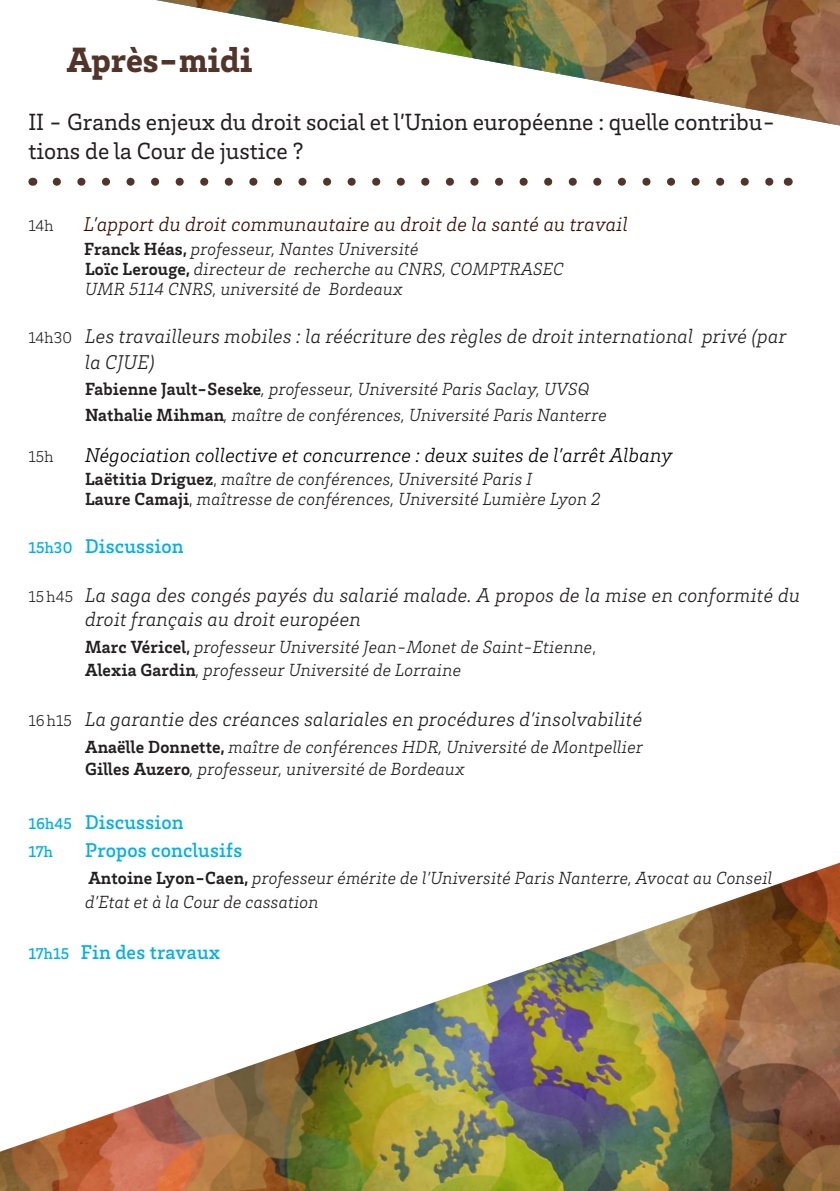
<style>
.page{position:relative;width:840px;height:1191px;background:#fff}
.page>*{position:absolute;margin:0;border:0;box-sizing:border-box;transform-origin:0 0}
.t1{font:900 36px "Brix Slab";color:#523528}
.t2{font:24px/28.8px "Brix Slab";color:#231f20}
._10_Titre_Conf_espace_para_5{font:italic 300 20.4px/24px "Brix Slab";letter-spacing:.01em;color:#231f20}
._12_Titre_Conférencier_c9{font:italic 300 20.4px "Brix Slab";letter-spacing:.01em;color:#231f20}
._10_Titre_Conf_espace_para_5-2{font:500 20.4px "Brix Slab";letter-spacing:.01em;color:#00aeef}
._10_Titre_Conf_espace_para_5-3{font:italic 300 20.4px "Brix Slab";letter-spacing:.01em;color:#000}
._12_Titre_Conférencier_c9-2{font:italic 300 20.4px "Brix Slab";letter-spacing:.01em;color:#340d03}
._12_Titre_Conférencier_c9-3{font:italic 300 18px "Brix Slab";letter-spacing:.01em;color:#231f20}
._10_Titre_Conf_espace_para_5-4{font:italic 300 18px/24px "Brix Slab";letter-spacing:.01em;color:#231f20}
._12_Titre_Conférencier_c9-4{font:300 16px "Brix Slab";color:#231f20}
._10_Titre_Conf_espace_para_5-5{font:300 16px "Brix Slab";color:#231f20}
._10_Titre_Conf_espace_para_5-6{font:500 16px "Brix Slab";color:#00aeef}
.s1{font-weight:700;font-style:normal}
.s2{font-style:normal;font-size:16px}
.s3{font-style:normal}
.s4{font-size:16px}
.s5{font-weight:500;font-style:normal}
</style>
<div class="page">
<svg style="left:57px;top:178px;width:717px;height:8px"></svg>
<img style="left:156px;top:0;width:683px;height:125px">
<img style="left:0;top:863px;width:839px;height:328px">
<p class="t1" style="left:67px;top:36px;width:187px">Après-midi</p>
<p class="t2" style="left:28px;top:106px;width:748px">II - Grands enjeux du droit social et l’Union européenne : quelle contribu&shy;tions de la Cour de justice ?</p>
<p class="_12_Titre_Conférencier_c9-4" style="left:28px;top:215px;width:27px">14h</p>
<p class="_12_Titre_Conférencier_c9-2" style="left:84px;top:210px;width:545px">L’apport du droit communautaire au droit de la santé au travail</p>
<p class="_12_Titre_Conférencier_c9-3" style="left:84px;top:237px;width:336px"><span class="s1">Franck Héas,</span> professeur, Nantes Université</p>
<p class="_12_Titre_Conférencier_c9-3" style="left:85px;top:257px;width:480px"><span class="s1">Loïc Lerouge,</span> directeur de recherche au CNRS, COMPTRASEC</p>
<p class="_12_Titre_Conférencier_c9-3" style="left:85px;top:277px;width:319px">UMR 5114 CNRS, université de Bordeaux</p>
<p class="_12_Titre_Conférencier_c9" style="left:28px;top:322px;width:759px"><span class="s2">14h30</span> Les travailleurs mobiles : la réécriture des règles de droit international privé (par</p>
<p class="_12_Titre_Conférencier_c9" style="left:85px;top:348px;width:71px">la CJUE)</p>
<p class="_12_Titre_Conférencier_c9-3" style="left:85px;top:377px;width:506px"><span class="s1">Fabienne Jault-Seseke</span>, professeur, Université Paris Saclay, UVSQ</p>
<p class="_12_Titre_Conférencier_c9-3" style="left:85px;top:403px;width:523px"><span class="s1">Nathalie Mihman</span>, maître de conférences, Université Paris Nanterre</p>
<p class="_10_Titre_Conf_espace_para_5-5" style="left:28px;top:446px;width:27px">15h</p>
<p class="_10_Titre_Conf_espace_para_5-3" style="left:85px;top:441px;width:588px">Négociation collective et concurrence : deux suites de l’arrêt Albany</p>
<p class="_12_Titre_Conférencier_c9-3" style="left:85px;top:466px;width:448px"><span class="s1">Laëtitia Driguez</span><span class="s3">,</span> maître de conférences, Université Paris I</p>
<p class="_12_Titre_Conférencier_c9-3" style="left:85px;top:486px;width:517px"><span class="s1">Laure Camaji</span><span class="s3">,</span> maîtresse de conférences, Université Lumière Lyon 2</p>
<p class="_10_Titre_Conf_espace_para_5-2" style="left:28px;top:532px;width:156px"><span class="s4">15h30</span> Discussion</p>
<p class="_10_Titre_Conf_espace_para_5" style="left:85px;top:582px;width:716px;text-indent:-57px"><span class="s2">15 h45</span> La saga des congés payés du salarié malade. A propos de la mise en conformité du droit français au droit européen</p>
<p class="_10_Titre_Conf_espace_para_5-4" style="left:85px;top:634px;width:512px"><span class="s1">Marc Véricel</span><span class="s5">,</span> professeur Université Jean-Monet de Saint-Etienne<span class="s3">,</span></p>
<p class="_10_Titre_Conf_espace_para_5-4" style="left:85px;top:657px;width:377px"><span class="s1">Alexia Gardin</span>, professeur Université de Lorraine</p>
<p class="_10_Titre_Conf_espace_para_5" style="left:28px;top:706px;width:615px"><span class="s2">16 h15</span> La garantie des créances salariales en procédures d’insolvabilité</p>
<p class="_10_Titre_Conf_espace_para_5-4" style="left:85px;top:733px;width:559px"><span class="s1">Anaëlle Donnette,</span> maître de conférences HDR, Université de Montpellier</p>
<p class="_10_Titre_Conf_espace_para_5-4" style="left:85px;top:756px;width:381px"><span class="s1">Gilles Auzero</span>, professeur, université de Bordeaux</p>
<p class="_10_Titre_Conf_espace_para_5-2" style="left:28px;top:809px;width:157px"><span class="s4">16h45</span> Discussion</p>
<p class="_10_Titre_Conf_espace_para_5-6" style="left:28px;top:840px;width:26px">17h</p>
<p class="_10_Titre_Conf_espace_para_5-2" style="left:85px;top:836px;width:159px">Propos conclusifs</p>
<p class="_10_Titre_Conf_espace_para_5-4" style="left:85px;top:864px;width:688px"><span class="s1">Antoine Lyon-Caen,</span> professeur émérite de l’Université Paris Nanterre, Avocat au Conseil d’Etat et à la Cour de cassation</p>
<p class="_10_Titre_Conf_espace_para_5-2" style="left:28px;top:939px;width:193px"><span class="s4">17h15</span> Fin des travaux</p>
</div>
